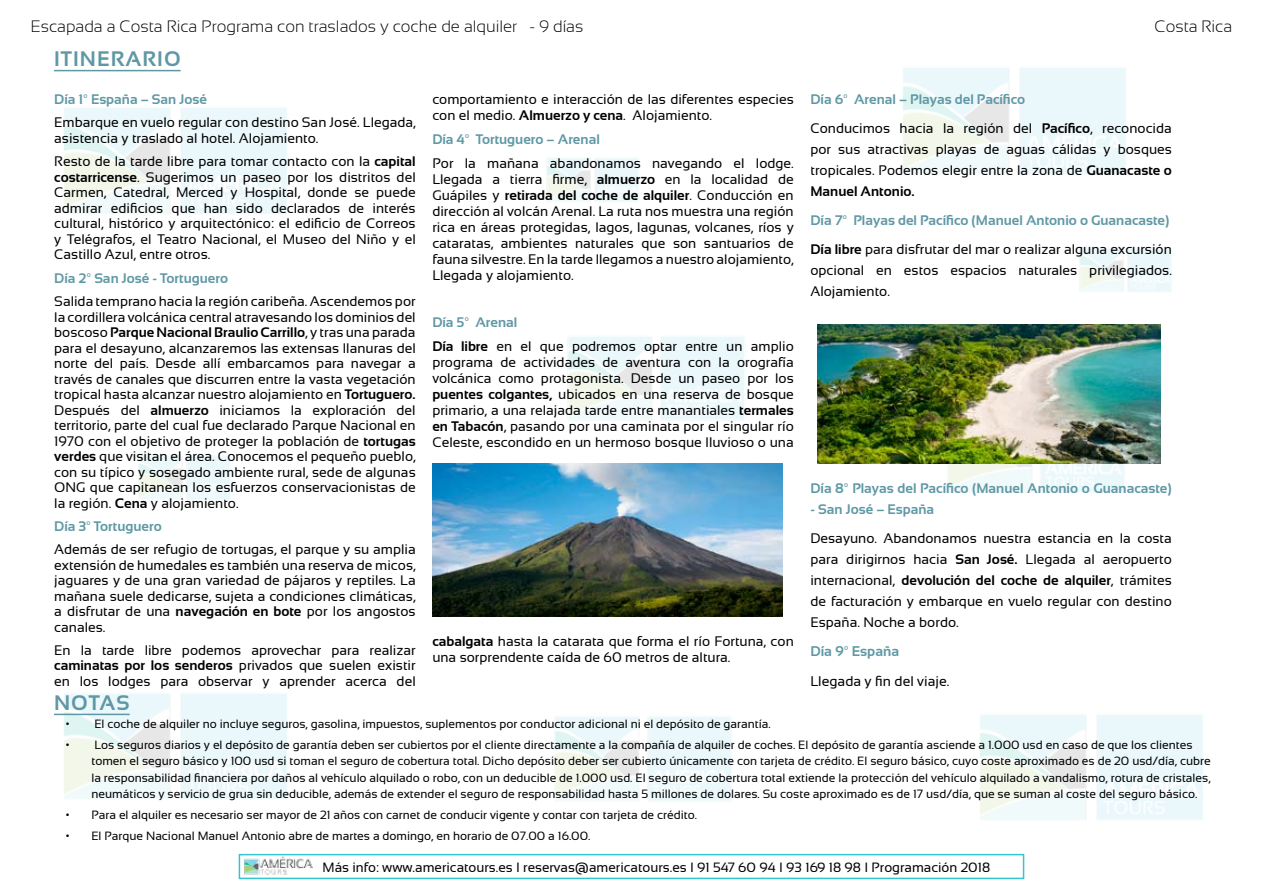
<style>
.page{position:relative;width:1263px;height:893px;background:#fff}
.page>*{position:absolute;margin:0;border:0;box-sizing:border-box;transform-origin:0 0}
.t1{font:700 21px "Sansation";letter-spacing:.05em;color:#5f98a5}
.t2{font:300 16.5px "Sansation";color:#000}
.t3{font:700 14.1px "Sansation";color:#5f98a5}
.t4{font:13.95px "Sansation";color:#000}
.t5{font:13.8px/15.5px "Sansation";color:#000;text-align:justify}
.t6{font:700 13.8px/29px "Sansation";color:#5f98a5}
.t7{font:13.5px "Sansation";color:#000}
.t8{font:12px/16.5px "Sansation";color:#000}
.s1{font-weight:700}
.s2{font-weight:700;color:#5f98a5}
.s3{color:#000}
.s4{font-weight:400;color:#000}
</style>
<div class="page">
<img style="left:64px;top:108px;width:223px;height:106px">
<img style="left:56px;top:694px;width:231px;height:105px">
<img style="left:903px;top:68px;width:223px;height:106px">
<img style="left:568px;top:337px;width:176px;height:83px">
<img style="left:555px;top:717px;width:176px;height:84px">
<img style="left:1079px;top:248px;width:92px;height:44px">
<img style="left:546px;top:158px;width:92px;height:44px">
<img style="left:138px;top:456px;width:92px;height:44px">
<img style="left:980px;top:715px;width:223px;height:105px">
<hr style="left:54px;top:70px;width:127px;height:1px;background:#5f98a5">
<img style="left:244px;top:857px;width:69px;height:18px">
<div style="left:239px;top:854px;width:785px;height:25px;border:2px solid #00b8c5"></div>
<img style="left:433px;top:463px;width:349px;height:153px">
<hr style="left:54px;top:714px;width:76px;height:1px;background:#5f98a5">
<img style="left:818px;top:324px;width:343px;height:140px">
<p class="t2" style="left:31px;top:17px;width:554px">Escapada a Costa Rica Programa con traslados y coche de alquiler - 9 días</p>
<p class="t2" style="left:1154px;top:17px;width:79px">Costa Rica</p>
<h1 class="t1" style="left:54px;top:47px;width:128px">ITINERARIO</h1>
<p class="t6" style="left:54px;top:85px;width:154px">Día 1º España – San José</p>
<p class="t5" style="left:54px;top:115px;width:363px">Embarque en vuelo regular con destino San José. Llegada, asistencia y traslado al hotel. Alojamiento.</p>
<p class="t5" style="left:54px;top:154px;width:363px">Resto de la tarde libre para tomar contacto con la <span class="s1">capital costarricense</span>. Sugerimos un paseo por los distritos del Carmen, Catedral, Merced y Hospital, donde se puede admirar edificios que han sido declarados de interés cultural, histórico y arquitectónico: el edificio de Correos y Telégrafos, el Teatro Nacional, el Museo del Niño y el Castillo Azul, entre otros.</p>
<p class="t6" style="left:54px;top:263px;width:175px">Día 2º San José - Tortuguero</p>
<p class="t5" style="left:54px;top:293px;width:363px">Salida temprano hacia la región caribeña. Ascendemos por la cordillera volcánica central atravesando los dominios del boscoso <span class="s1">Parque Nacional Braulio Carrillo</span>, y tras una parada para el desayuno, alcanzaremos las extensas llanuras del norte del país. Desde allí embarcamos para navegar a través de canales que discurren entre la vasta vegetación tropical hasta alcanzar nuestro alojamiento en <span class="s1">Tortuguero.<br></span>Después del <span class="s1">almuerzo</span> iniciamos la exploración del territorio, parte del cual fue declarado Parque Nacional en 1970 con el objetivo de proteger la población de <span class="s1">tortugas verdes</span> que visitan el área. Conocemos el pequeño pueblo, con su típico y sosegado ambiente rural, sede de algunas ONG que capitanean los esfuerzos conservacionistas de la región. <span class="s1">Cena</span> y alojamiento.</p>
<p class="t6" style="left:54px;top:512px;width:109px">Día 3º Tortuguero</p>
<p class="t5" style="left:54px;top:542px;width:363px">Además de ser refugio de tortugas, el parque y su amplia extensión de humedales es también una reserva de micos, jaguares y de una gran variedad de pájaros y reptiles. La mañana suele dedicarse, sujeta a condiciones climáticas, a disfrutar de una <span class="s1">navegación en bote</span> por los angostos canales.</p>
<p class="t5" style="left:54px;top:642px;width:363px">En la tarde libre podemos aprovechar para realizar <span class="s1">caminatas por los senderos</span> privados que suelen existir en los lodges para observar y aprender acerca del</p>
<p class="t5" style="left:810px;top:85px;width:363px;line-height:28.7px"><span class="s2">Día 6º Arenal – Playas del Pacífico<br></span>Conducimos hacia la región del <span class="s1">Pacífico</span>, reconocida</p>
<p class="t5" style="left:810px;top:138px;width:363px;line-height:21.1px">por sus atractivas playas de aguas cálidas y bosques tropicales. Podemos elegir entre la zona de <span class="s1">Guanacaste o Manuel Antonio.</span></p>
<p class="t6" style="left:810px;top:206px;width:363px">Día 7º Playas del Pacífico (Manuel Antonio o Guanacaste)<br><span class="s3">Día libre</span> <span class="s4">para disfrutar del mar o realizar alguna excursión</span></p>
<p class="t5" style="left:810px;top:260px;width:363px;line-height:21.1px">opcional en estos espacios naturales privilegiados.<br>Alojamiento.</p>
<p class="t5" style="left:432px;top:91px;width:363px;line-height:16px">comportamiento e interacción de las diferentes especies con el medio. <span class="s1">Almuerzo y cena</span>. Alojamiento.</p>
<p class="t6" style="left:432px;top:125px;width:169px">Día 4º Tortuguero – Arenal</p>
<p class="t5" style="left:432px;top:155px;width:363px;line-height:16px">Por la mañana abandonamos navegando el lodge.<br>Llegada a tierra firme, <span class="s1">almuerzo</span> en la localidad de Guápiles y <span class="s1">retirada del coche de alquiler</span>. Conducción en dirección al volcán Arenal. La ruta nos muestra una región rica en áreas protegidas, lagos, lagunas, volcanes, ríos y cataratas, ambientes naturales que son santuarios de fauna silvestre. En la tarde llegamos a nuestro alojamiento, Llegada y alojamiento.</p>
<p class="t5" style="left:432px;top:311px;width:363px;line-height:23.9px"><span class="s2">Día 5º Arenal<br></span><span class="s1">Día libre</span> en el que podremos optar entre un amplio</p>
<p class="t5" style="left:432px;top:354px;width:363px;line-height:16px">programa de actividades de aventura con la orografía volcánica como protagonista. Desde un paseo por los <span class="s1">puentes colgantes,</span> ubicados en una reserva de bosque primario, a una relajada tarde entre manantiales <span class="s1">termales en Tabacón</span>, pasando por una caminata por el singular río Celeste, escondido en un hermoso bosque lluvioso o una</p>
<p class="t6" style="left:810px;top:473px;width:363px">Día 8º Playas del Pacífico (Manuel Antonio o Guanacaste)</p>
<p class="t6" style="left:810px;top:495px;width:125px">- San José – España</p>
<p class="t5" style="left:810px;top:527px;width:363px;line-height:21.1px">Desayuno. Abandonamos nuestra estancia en la costa para dirigirnos hacia <span class="s1">San José.</span> Llegada al aeropuerto internacional, <span class="s1">devolución del coche de alquiler</span>, trámites de facturación y embarque en vuelo regular con destino España. Noche a bordo.</p>
<p class="t3" style="left:810px;top:644px;width:90px">Día 9º España</p>
<p class="t4" style="left:810px;top:673px;width:140px">Llegada y fin del viaje.</p>
<p class="t5" style="left:432px;top:633px;width:363px;line-height:16px"><span class="s1">cabalgata</span> hasta la catarata que forma el río Fortuna, con una sorprendente caída de 60 metros de altura.</p>
<h1 class="t1" style="left:54px;top:691px;width:77px">NOTAS</h1>
<p class="t8" style="left:66px;top:716px;width:706px">• El coche de alquiler no incluye seguros, gasolina, impuestos, suplementos por conductor adicional ni el depósito de garantía.</p>
<p class="t8" style="left:91px;top:736px;width:1121px;text-indent:-26px">• Los seguros diarios y el depósito de garantía deben ser cubiertos por el cliente directamente a la compañía de alquiler de coches. El depósito de garantía asciende a 1.000 usd en caso de que los clientes tomen el seguro básico y 100 usd si toman el seguro de cobertura total. Dicho depósito deber ser cubierto únicamente con tarjeta de crédito. El seguro básico, cuyo coste aproximado es de 20 usd/día, cubre la responsabilidad financiera por daños al vehículo alquilado o robo, con un deducible de 1.000 usd. El seguro de cobertura total extiende la protección del vehículo alquilado a vandalismo, rotura de cristales, neumáticos y servicio de grua sin deducible, además de extender el seguro de responsabilidad hasta 5 millones de dolares. Su coste aproximado es de 17 usd/día, que se suman al coste del seguro básico.</p>
<p class="t8" style="left:66px;top:807px;width:633px">• Para el alquiler es necesario ser mayor de 21 años con carnet de conducir vigente y contar con tarjeta de crédito.</p>
<p class="t8" style="left:66px;top:827px;width:526px">• El Parque Nacional Manuel Antonio abre de martes a domingo, en horario de 07.00 a 16.00.</p>
<p class="t7" style="left:323px;top:860px;width:669px">Más info: www.americatours.es I reservas@americatours.es I 91 547 60 94 I 93 169 18 98 I Programación 2018</p>
</div>
